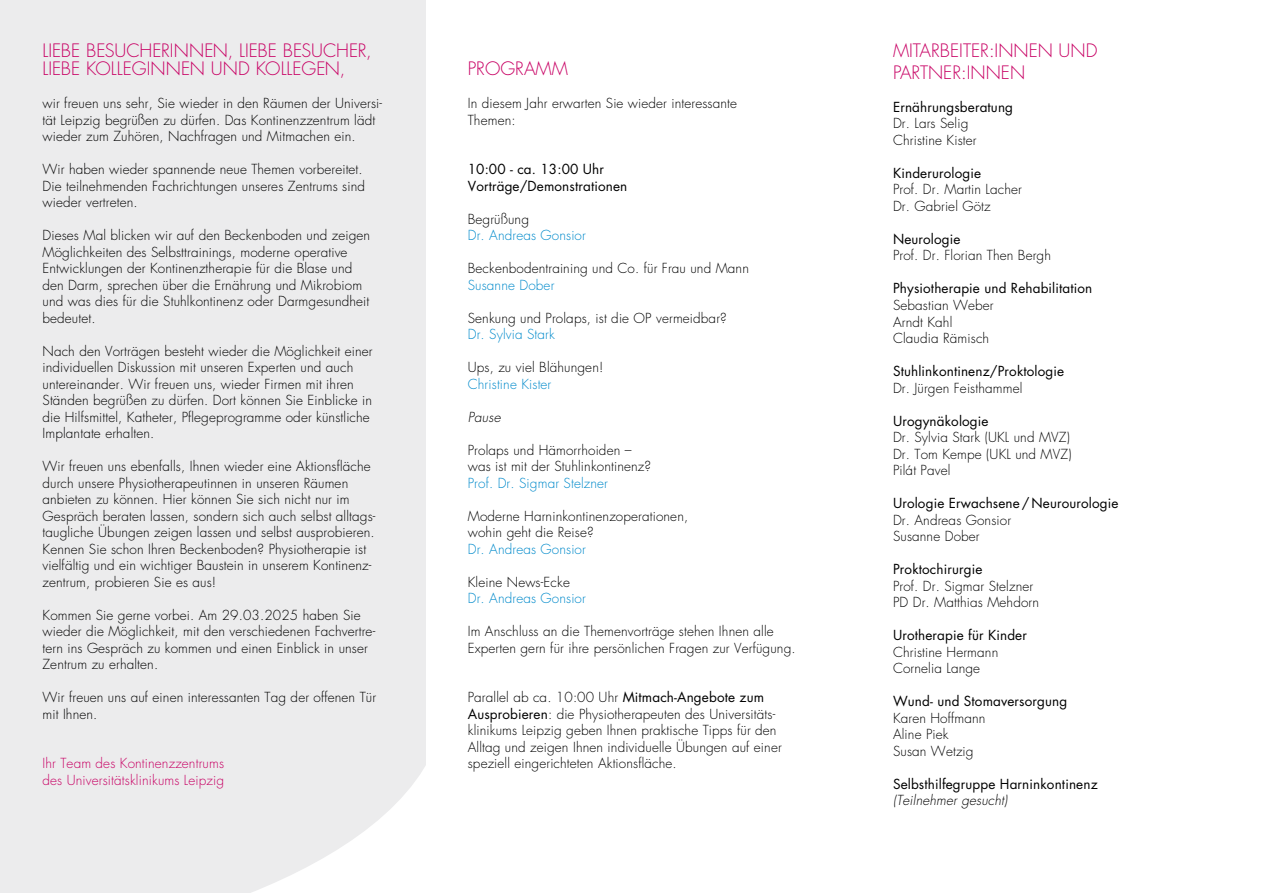
<style>
.page{position:relative;width:1263px;height:893px;background:#fff}
.page>*{position:absolute;margin:0;border:0;box-sizing:border-box;transform-origin:0 0}
.t1{font:300 18px/18px "Futura Std";color:#c80064}
.t2{font:300 13.5px/16.5px "Futura Std";letter-spacing:.01em;color:#000}
.t3{font:13.5px/16.5px "Futura Std";letter-spacing:.01em;color:#000}
.t4{font:300 13.5px "Futura Std";letter-spacing:.01em;color:#008acb}
.t5{font:300 13.5px/16.5px "Futura Std";letter-spacing:.01em;color:#c80064}
.t6{font:italic 300 13.5px "Futura Std";letter-spacing:.01em;color:#000}
.s1{font-weight:400}
</style>
<div class="page">
<div style="left:0;top:0;width:425px;height:763px;background:#ececed"></div>
<svg style="left:0;top:763px;width:425px;height:130px;fill:#ececed"></svg>
<h1 class="t1" style="left:43px;top:42px;width:331px">LIEBE BESUCHERINNEN, LIEBE BESUCHER,<br>LIEBE KOLLEGINNEN UND KOLLEGEN,</h1>
<p class="t2" style="left:43px;top:96px;width:341px">wir freuen uns sehr, Sie wieder in den Räumen der Universi&shy;tät Leipzig begrüßen zu dürfen. Das Kontinenzzentrum lädt wieder zum Zuhören, Nachfragen und Mitmachen ein.</p>
<p class="t2" style="left:43px;top:162px;width:324px">Wir haben wieder spannende neue Themen vorbereitet.<br>Die teilnehmenden Fachrichtungen unseres Zentrums sind wieder vertreten.</p>
<p class="t2" style="left:43px;top:228px;width:329px">Dieses Mal blicken wir auf den Beckenboden und zeigen Möglichkeiten des Selbsttrainings, moderne operative Entwicklungen der Kontinenztherapie für die Blase und den Darm, sprechen über die Ernährung und Mikrobiom und was dies für die Stuhlkontinenz oder Darmgesundheit bedeutet.</p>
<p class="t2" style="left:43px;top:343px;width:332px">Nach den Vorträgen besteht wieder die Möglichkeit einer individuellen Diskussion mit unseren Experten und auch untereinander. Wir freuen uns, wieder Firmen mit ihren Ständen begrüßen zu dürfen. Dort können Sie Einblicke in die Hilfsmittel, Katheter, Pflegeprogramme oder künstliche Implantate erhalten.</p>
<p class="t2" style="left:43px;top:459px;width:334px">Wir freuen uns ebenfalls, Ihnen wieder eine Aktionsfläche durch unsere Physiotherapeutinnen in unseren Räumen anbieten zu können. Hier können Sie sich nicht nur im Gespräch beraten lassen, sondern sich auch selbst alltags&shy;taugliche Übungen zeigen lassen und selbst ausprobieren.<br>Kennen Sie schon Ihren Beckenboden? Physiotherapie ist vielfältig und ein wichtiger Baustein in unserem Kontinenz&shy;zentrum, probieren Sie es aus!</p>
<p class="t2" style="left:43px;top:607px;width:334px">Kommen Sie gerne vorbei. Am 29.03.2025 haben Sie wieder die Möglichkeit, mit den verschiedenen Fachvertre&shy;tern ins Gespräch zu kommen und einen Einblick in unser Zentrum zu erhalten.</p>
<p class="t2" style="left:43px;top:690px;width:335px">Wir freuen uns auf einen interessanten Tag der offenen Tür mit Ihnen.</p>
<p class="t5" style="left:43px;top:756px;width:183px">Ihr Team des Kontinenzzentrums des Universitätsklinikums Leipzig</p>
<h1 class="t1" style="left:468px;top:60px;width:102px">PROGRAMM</h1>
<p class="t2" style="left:468px;top:96px;width:271px">In diesem Jahr erwarten Sie wieder interessante<br>Themen:</p>
<p class="t3" style="left:468px;top:161px;width:161px">10:00 - ca. 13:00 Uhr<br>Vorträge/Demonstrationen</p>
<p class="t2" style="left:468px;top:211px;width:63px">Begrüßung</p>
<p class="t4" style="left:468px;top:227px;width:120px">Dr. Andreas Gonsior</p>
<p class="t2" style="left:468px;top:261px;width:283px">Beckenbodentraining und Co. für Frau und Mann</p>
<p class="t4" style="left:468px;top:277px;width:88px">Susanne Dober</p>
<p class="t2" style="left:468px;top:310px;width:261px">Senkung und Prolaps, ist die OP vermeidbar?</p>
<p class="t4" style="left:468px;top:326px;width:89px">Dr. Sylvia Stark</p>
<p class="t2" style="left:468px;top:360px;width:137px">Ups, zu viel Blähungen!</p>
<p class="t4" style="left:468px;top:376px;width:85px">Christine Kister</p>
<p class="t6" style="left:468px;top:409px;width:34px">Pause</p>
<p class="t2" style="left:468px;top:442px;width:185px">Prolaps und Hämorrhoiden – was ist mit der Stuhlinkontinenz?</p>
<p class="t4" style="left:468px;top:475px;width:142px">Prof. Dr. Sigmar Stelzner</p>
<p class="t2" style="left:468px;top:508px;width:222px">Moderne Harninkontinenzoperationen, wohin geht die Reise?</p>
<p class="t4" style="left:468px;top:541px;width:120px">Dr. Andreas Gonsior</p>
<p class="t2" style="left:468px;top:574px;width:104px">Kleine News-Ecke</p>
<p class="t4" style="left:468px;top:590px;width:120px">Dr. Andreas Gonsior</p>
<p class="t2" style="left:468px;top:624px;width:329px">Im Anschluss an die Themenvorträge stehen Ihnen alle<br>Experten gern für ihre persönlichen Fragen zur Verfügung.</p>
<p class="t2" style="left:468px;top:690px;width:315px">Parallel ab ca. 10:00 Uhr <span class="s1">Mitmach-Angebote zum Ausprobieren</span>: die Physiotherapeuten des Universitäts&shy;klinikums Leipzig geben Ihnen praktische Tipps für den Alltag und zeigen Ihnen individuelle Übungen auf einer speziell eingerichteten Aktionsfläche.</p>
<h1 class="t1" style="left:893px;top:41px;width:206px;line-height:21.6px">MITARBEITER:INNEN UND<br>PARTNER:INNEN</h1>
<p class="t3" style="left:893px;top:99px;width:122px">Ernährungsberatung</p>
<p class="t2" style="left:893px;top:116px;width:85px">Dr. Lars Selig<br>Christine Kister</p>
<p class="t3" style="left:893px;top:165px;width:90px">Kinderurologie</p>
<p class="t2" style="left:893px;top:182px;width:130px">Prof. Dr. Martin Lacher<br>Dr. Gabriel Götz</p>
<p class="t3" style="left:893px;top:231px;width:69px">Neurologie</p>
<p class="t2" style="left:893px;top:248px;width:159px">Prof. Dr. Florian Then Bergh</p>
<p class="t3" style="left:893px;top:280px;width:201px">Physiotherapie und Rehabilitation</p>
<p class="t2" style="left:893px;top:297px;width:102px">Sebastian Weber<br>Arndt Kahl<br>Claudia Rämisch</p>
<p class="t3" style="left:893px;top:363px;width:173px">Stuhlinkontinenz/Proktologie</p>
<p class="t2" style="left:893px;top:380px;width:131px">Dr. Jürgen Feisthammel</p>
<p class="t3" style="left:893px;top:412px;width:97px">Urogynäkologie</p>
<p class="t2" style="left:893px;top:429px;width:180px;text-align:justify">Dr. Sylvia Stark (UKL und MVZ)<br>Dr. Tom Kempe (UKL und MVZ)<br>Pilát Pavel</p>
<p class="t3" style="left:893px;top:495px;width:227px">Urologie Erwachsene / Neurourologie</p>
<p class="t2" style="left:893px;top:512px;width:120px">Dr. Andreas Gonsior<br>Susanne Dober</p>
<p class="t3" style="left:893px;top:561px;width:91px">Proktochirurgie</p>
<p class="t2" style="left:893px;top:578px;width:148px">Prof. Dr. Sigmar Stelzner<br>PD Dr. Matthias Mehdorn</p>
<p class="t3" style="left:893px;top:627px;width:135px">Urotherapie für Kinder</p>
<p class="t2" style="left:893px;top:644px;width:107px">Christine Hermann<br>Cornelia Lange</p>
<p class="t3" style="left:893px;top:693px;width:176px">Wund- und Stomaversorgung</p>
<p class="t2" style="left:893px;top:710px;width:94px">Karen Hoffmann<br>Aline Piek<br>Susan Wetzig</p>
<p class="t3" style="left:893px;top:775px;width:206px">Selbsthilfegruppe Harninkontinenz</p>
<p class="t6" style="left:893px;top:792px;width:116px">(Teilnehmer gesucht)</p>
</div>
